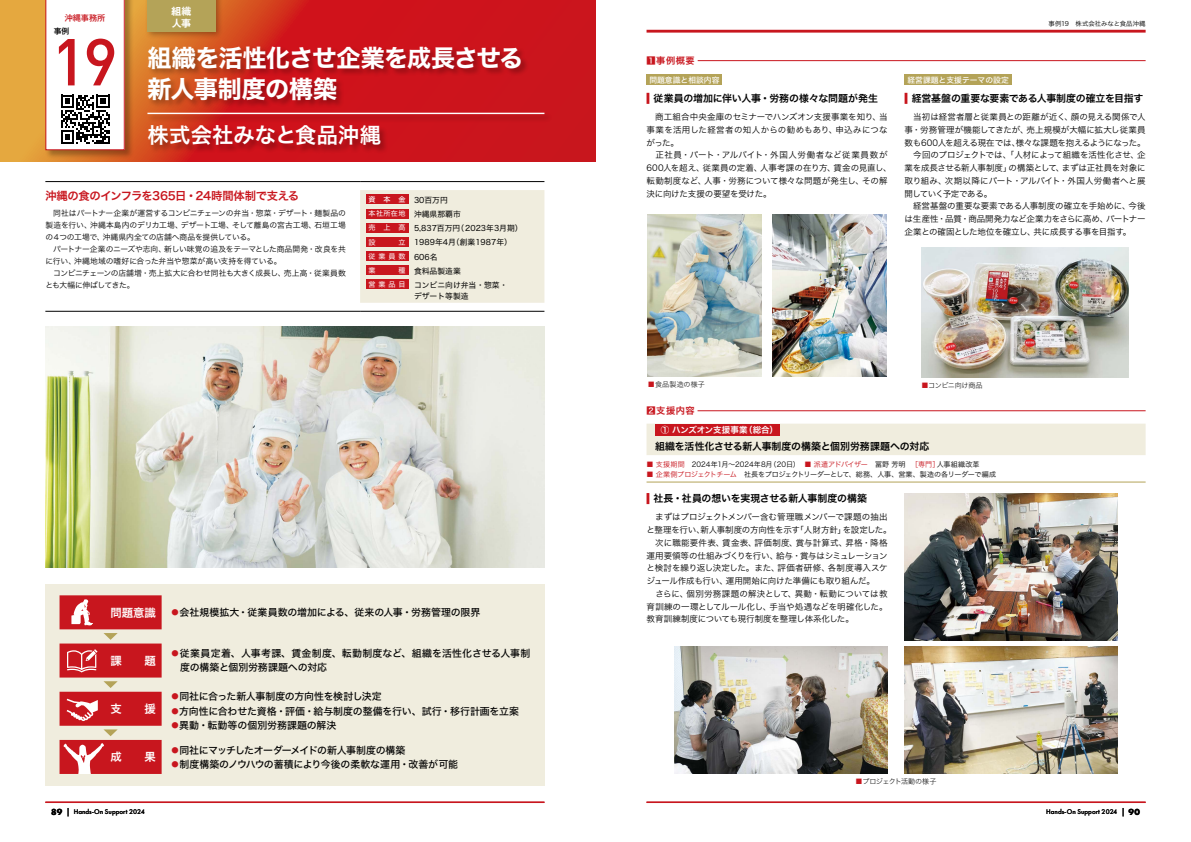
<style>
.page{position:relative;width:1191px;height:842px;background:#fff}
.page>*{position:absolute;margin:0;border:0;box-sizing:border-box;transform-origin:0 0}
.t1{font:500 65.2px "DIN Pro";color:#c8161e}
.t2{font:24.1px/31.2px "Hira Kaku Std N W7";letter-spacing:-.03em;color:#fff}
.t3{font:21.3px "Hira Kaku Pro N W6";letter-spacing:.01em;color:#fff}
.t4{font:11.3px "Hira Kaku Std N W6";letter-spacing:-.03em;color:#c8161e}
.t5{font:11.3px "Hira Kaku Pro N W6";color:#fff}
.t6{font:9.9px/14.2px "Hira Kaku Pro N W5";letter-spacing:-.01em;color:#000}
.t7{font:9.9px "Hira Kaku Pro N W6";letter-spacing:-.015em;color:#000}
.t8{font:700 9.9px/11.3px "Gothic MB101 Pr 6 N De";color:#fff}
.t9{font:9.2px "Hira Kaku Pro N W6";letter-spacing:.06em;color:#c8161e}
.t10{font:8.5px/12.8px "Hira Kaku Pro N W3";letter-spacing:-.01em;color:#000}
.t11{font:8.5px "Hira Kaku Pro N W6";letter-spacing:-.015em;color:#fff}
.t12{font:500 8.1px "Gothic MB101 Pr 6 N";letter-spacing:-.005em;color:#c8161e}
.t13{font:7.8px/12px "Hira Kaku Pro N W3";letter-spacing:-.02em;color:#000;text-align:justify}
.t14{font:7.8px/14.2px "Hira Kaku Pro N W4";color:#000}
.t15{font:7.8px/12px "Hira Kaku Pro N W3";letter-spacing:-.04em;color:#000}
.t16{font:7.8px "Hira Kaku Pro N W5";color:#fff}
.t17{font:500 7.8px "Gothic MB101 Pr 6 N";color:#000}
.t18{font:7.1px "Hira Kaku Pro N W3";letter-spacing:.005em;color:#000}
.t19{font:7.1px "Hira Kaku Pro N W3";letter-spacing:-.065em;color:#000}
.t20{font:500 7.1px "Futura PT";color:#000}
.t21{font:7.1px "Hira Kaku Pro N W2";letter-spacing:-.04em;color:#000}
.t22{font:7.1px/14.2px "Hira Kaku Pro N W4";color:#fff}
.t23{font:7.1px "Hira Kaku Pro N W2";letter-spacing:-.015em;color:#000}
.t24{font:7.1px "Hira Kaku Pro N W2";letter-spacing:.01em;color:#000}
.t25{font:6.4px "Hira Kaku Pro N W3";letter-spacing:.005em;color:#000}
.s1{font-family:"Hira Kaku Pro N W5";font-size:7.1px;color:#fff}
.s2{font-size:7.1px;color:#fff}
.s3{font-size:7.8px;color:#000}
.s4{font-family:"Hira Kaku Pro N W6";font-size:11.3px;color:#fff}
.s5{color:#c8161e}
.s6{font-weight:700;font-size:9.2px}
</style>
<div class="page">
<div style="left:45px;top:584px;width:499px;height:201px;background:#f0edde"></div>
<svg style="left:60px;top:595px;width:102px;height:179px"></svg>
<svg style="left:0;top:0;width:595px;height:162px;background:#d33f24"></svg>
<hr style="left:45px;top:181px;width:315px;height:1px;background:#000">
<hr style="left:360px;top:181px;width:184px;height:1px;background:#000">
<hr style="left:45px;top:311px;width:315px;height:1px;background:#000">
<hr style="left:360px;top:311px;width:184px;height:1px;background:#000">
<div style="left:360px;top:190px;width:184px;height:113px;background:#f0edde"></div>
<div style="left:366px;top:194px;width:42px;height:10px;background:#c8161e"></div>
<div style="left:366px;top:209px;width:42px;height:10px;background:#c8161e"></div>
<div style="left:366px;top:223px;width:42px;height:10px;background:#c8161e"></div>
<div style="left:366px;top:237px;width:42px;height:10px;background:#c8161e"></div>
<div style="left:366px;top:251px;width:42px;height:10px;background:#c8161e"></div>
<div style="left:366px;top:265px;width:42px;height:10px;background:#c8161e"></div>
<div style="left:366px;top:279px;width:42px;height:10px;background:#c8161e"></div>
<div style="left:147px;top:46px;width:406px;height:108px;background:#000;opacity:.3"></div>
<hr style="left:147px;top:113px;width:397px;height:1px;background:#fff">
<div style="left:45px;top:0;width:89px;height:159px;background:#000;opacity:.3"></div>
<svg style="left:45px;top:0;width:80px;height:150px"></svg>
<hr style="left:646px;top:60px;width:499px;height:1px;background:#c8161e">
<div style="left:643px;top:58px;width:54px;height:6px;background:#fff"></div>
<div style="left:646px;top:74px;width:76px;height:11px;background:#b4a358"></div>
<svg style="left:646px;top:93px;width:3px;height:11px"></svg>
<img style="left:648px;top:215px;width:113px;height:161px">
<img style="left:772px;top:215px;width:114px;height:161px">
<div style="left:904px;top:74px;width:107px;height:11px;background:#b4a358"></div>
<svg style="left:904px;top:93px;width:3px;height:11px"></svg>
<img style="left:921px;top:247px;width:207px;height:131px">
<hr style="left:646px;top:410px;width:499px;height:1px;background:#c8161e">
<div style="left:643px;top:408px;width:54px;height:6px;background:#fff"></div>
<div style="left:646px;top:424px;width:499px;height:31px;background:#f0edde"></div>
<hr style="left:646px;top:482px;width:499px;height:1px;background:#b4a358">
<div style="left:655px;top:424px;width:124px;height:12px;background:#c8161e"></div>
<svg style="left:646px;top:493px;width:3px;height:11px"></svg>
<hr style="left:646px;top:801px;width:499px;height:2px;background:#c8161e">
<hr style="left:45px;top:801px;width:499px;height:2px;background:#c8161e">
<img style="left:45px;top:326px;width:499px;height:241px">
<img style="left:904px;top:493px;width:213px;height:148px">
<img style="left:675px;top:646px;width:212px;height:128px">
<img style="left:904px;top:646px;width:213px;height:128px">
<div style="left:145px;top:0;width:79px;height:40px;background:#000;opacity:.3"></div>
<div style="left:147px;top:0;width:68px;height:31px;background:#b4a358"></div>
<hr style="left:646px;top:30px;width:499px;height:3px;background:#c8161e">
<p class="t12" style="left:65px;top:11px;width:42px">沖縄事務所</p>
<h1 class="t1" style="left:51px;top:9px;width:68px">19</h1>
<p class="t17" style="left:54px;top:25px;width:17px">事例</p>
<p class="t8" style="left:171px;top:6px;width:22px">組織人事</p>
<h2 class="t2" style="left:147px;top:43px;width:377px">組織を活性化させ企業を成長させる新人事制度の構築</h2>
<h3 class="t3" style="left:147px;top:116px;width:235px">株式会社みなと食品沖縄</h3>
<h3 class="t4" style="left:45px;top:187px;width:255px">沖縄の食のインフラを365日・24時間体制で支える</h3>
<p class="t13" style="left:45px;top:207px;width:302px;text-indent:8px">同社はパートナー企業が運営するコンビニチェーンの弁当・惣菜・デザート・麺製品の製造を行い、沖縄本島内のデリカ工場、デザート工場、そして離島の宮古工場、石垣工場の４つの工場で、沖縄県内全ての店舗へ商品を提供している。</p>
<p class="t13" style="left:45px;top:243px;width:302px;text-indent:8px">パートナー企業のニーズや志向、新しい味覚の追及をテーマとした商品開発・改良を共に行い、沖縄地域の嗜好に合った弁当や惣菜が高い支持を得ている。</p>
<p class="t15" style="left:45px;top:267px;width:302px;text-indent:8px">コンビニチェーンの店舗増・売上拡大に合わせ同社も大きく成長し、売上高・従業員数とも大幅に伸ばしてきた。</p>
<p class="t14" style="left:369px;top:192px;width:155px"><span class="s1">資 本 金</span> 30百万円<br><span class="s2">本社所在地</span> 沖縄県那覇市<br><span class="s2">売 上 高</span> 5,837百万円（2023年3月期）</p>
<p class="t22" style="left:369px;top:234px;width:9px">設</p>
<p class="t14" style="left:398px;top:235px;width:115px"><span class="s2">立</span> 1989年4月（創業1987年）</p>
<p class="t22" style="left:369px;top:249px;width:70px">従業員数 <span class="s3">606名</span>業</p>
<p class="t14" style="left:369px;top:263px;width:140px;line-height:13.8px;text-indent:30px"><span class="s2">種</span> 食料品製造業<br><span class="s2">営業品目</span> コンビニ向け弁当・惣菜・</p>
<p class="t14" style="left:414px;top:288px;width:56px">デザート等製造</p>
<p class="t6" style="left:111px;top:605px;width:371px"><span class="s4">問題意識</span> <span class="s5">⚫</span>会社規模拡大・従業員数の増加による、従来の人事・労務管理の限界</p>
<h3 class="t5" style="left:111px;top:650px;width:47px">課　　題</h3>
<p class="t6" style="left:180px;top:646px;width:352px;text-indent:-10px"><span class="s5">⚫</span>従業員定着、人事考課、賃金制度、転勤制度など、組織を活性化させる人事制度の構築と個別労務課題への対応</p>
<h3 class="t5" style="left:111px;top:698px;width:47px">支　　援</h3>
<p class="t6" style="left:170px;top:689px;width:350px"><span class="s5">⚫</span>同社に合った新人事制度の方向性を検討し決定<br><span class="s5">⚫</span>方向性に合わせた資格・評価・給与制度の整備を行い、試行・移行計画を立案<span class="s5">⚫</span>異動・転勤等の個別労務課題の解決</p>
<h3 class="t5" style="left:111px;top:747px;width:13px">成</h3>
<h3 class="t5" style="left:145px;top:747px;width:13px">果</h3>
<p class="t6" style="left:170px;top:742px;width:289px"><span class="s5">⚫</span>同社にマッチしたオーダーメイドの新人事制度の構築<br><span class="s5">⚫</span>制度構築のノウハウの蓄積により今後の柔軟な運用・改善が可能</p>
<p class="t9" style="left:646px;top:52px;width:50px">1事例概要</p>
<p class="t16" style="left:649px;top:73px;width:72px">問題意識と相談内容</p>
<p class="t7" style="left:653px;top:89px;width:226px">従業員の増加に伴い人事・労務の様々な問題が発生</p>
<p class="t10" style="left:646px;top:110px;width:247px">　商工組合中央金庫のセミナーでハンズオン支援事業を知り、当事業を活用した経営者の知人からの勧めもあり、申込みにつながった。<br>　正社員・パート・アルバイト・外国人労働者など従業員数が<br>600人を超え、従業員の定着、人事考課の在り方、賃金の見直し、転勤制度など、人事・労務について様々な問題が発生し、その解決に向けた支援の要望を受けた。</p>
<p class="t25" style="left:1048px;top:18px;width:98px">事例19　株式会社みなと食品沖縄</p>
<p class="t16" style="left:907px;top:73px;width:103px">経営課題と支援テーマの設定</p>
<p class="t7" style="left:911px;top:89px;width:233px">経営基盤の重要な要素である人事制度の確立を目指す</p>
<p class="t10" style="left:904px;top:110px;width:242px">　当初は経営者層と従業員との距離が近く、顔の見える関係で人事・労務管理が機能してきたが、売上規模が大幅に拡大し従業員数も600人を超える現在では、様々な課題を抱えるようになった。　今回のプロジェクトでは、「人材によって組織を活性化させ、企業を成長させる新人事制度」の構築として、まずは正社員を対象に取り組み、次期以降にパート・アルバイト・外国人労働者へと展開していく予定である。<br>　経営基盤の重要な要素である人事制度の確立を手始めに、今後は生産性・品質・商品開発力など企業力をさらに高め、パートナー企業との確固とした地位を確立し、共に成長する事を目指す。</p>
<p class="t24" style="left:648px;top:378px;width:59px"><span class="s5">■</span>食品製造の様子</p>
<p class="t23" style="left:921px;top:379px;width:63px"><span class="s5">■</span>コンビニ向け商品</p>
<p class="t9" style="left:646px;top:402px;width:50px">2支援内容</p>
<p class="t11" style="left:660px;top:422px;width:119px">① ハンズオン支援事業（総合）</p>
<p class="t7" style="left:655px;top:437px;width:276px">組織を活性化させる新人事制度の構築と個別労務課題への対応</p>
<p class="t18" style="left:646px;top:458px;width:334px"><span class="s5">■ 支援期間</span>　2024年1月～2024年8月（20日）　<span class="s5">■ 派遣アドバイザー</span>　冨野 芳明　<span class="s5">［専門］</span>人事組織改革</p>
<p class="t19" style="left:646px;top:468px;width:351px"><span class="s5">■ 企業側プロジェクトチーム</span>　社長をプロジェクトリーダーとして、総務、人事、営業、製造の各リーダーで編成</p>
<p class="t7" style="left:653px;top:490px;width:215px">社長・社員の想いを実現させる新人事制度の構築</p>
<p class="t10" style="left:646px;top:510px;width:247px">　まずはプロジェクトメンバー含む管理職メンバーで課題の抽出と整理を行い、新人事制度の方向性を示す「人財方針」を設定した。　次に職能要件表、賃金表、評価制度、賞与計算式、昇格・降格運用要領等の仕組みづくりを行い、給与・賞与はシミュレーションと検討を繰り返し決定した。また、評価者研修、各制度導入スケジュール作成も行い、運用開始に向けた準備にも取り組んだ。<br>　さらに、個別労務課題の解決として、異動・転勤については教育訓練の一環としてルール化し、手当や処遇などを明確化した。教育訓練制度についても現行制度を整理し体系化した。</p>
<p class="t21" style="left:855px;top:775px;width:82px"><span class="s5">■</span>プロジェクト活動の様子</p>
<p class="t20" style="left:51px;top:808px;width:95px"><span class="s6">89</span> Hands-On Support 2024</p>
<p class="t20" style="left:1046px;top:808px;width:95px">Hands-On Support 2024 <span class="s6">90</span></p>
</div>
